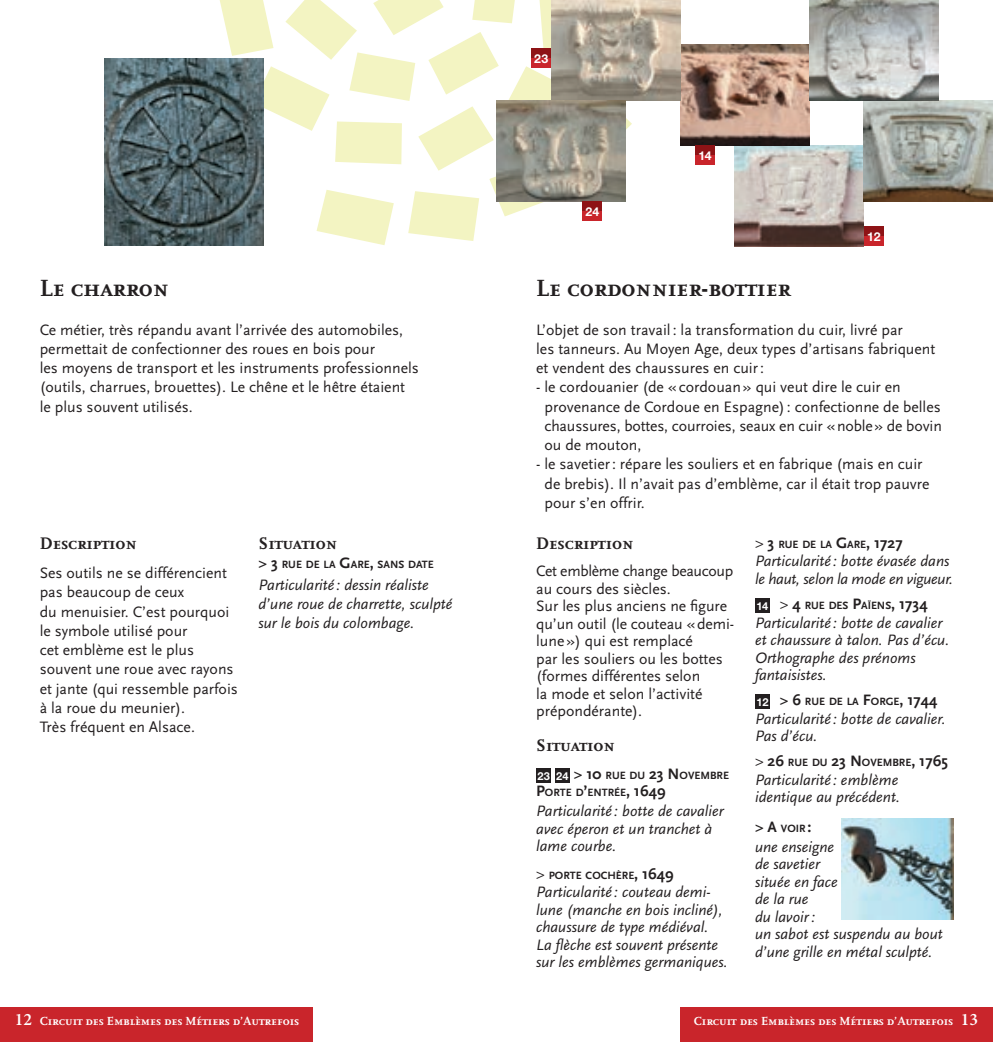
<style>
.page{position:relative;width:993px;height:1042px;background:#fff}
.page>*{position:absolute;margin:0;border:0;box-sizing:border-box;transform-origin:0 0}
.t1{font:700 24.5px "Scala Caps";color:#231f20}
.t2{font:700 17.5px "Scala Caps";color:#231f20}
.t3{font:15.75px/19.2px "Scala Sans";color:#231f20}
.t4{font:italic 15.75px/17.5px "Scala Sans";color:#231f20}
.t5{font:700 12.25px "Scala Caps";color:#fff}
.t6{font:700 12.25px "Helvetica Neue";letter-spacing:.005em;color:#fff}
.t7{font:700 11.03px/17.5px "Scala Sans";color:#231f20}
.s1{font-size:15.75px}
.s2{font-family:"Helvetica Neue";color:#fff}
.s3{font-weight:400;font-size:15.75px}
.s4{font-family:"Minion Pro";font-weight:600;font-size:17.5px}
</style>
<div class="page">
<svg style="left:219px;top:0;width:413px;height:245px"></svg>
<div style="left:680px;top:1007px;width:312px;height:35px;background:#c9252b"></div>
<div style="left:0;top:1007px;width:313px;height:35px;background:#c9252b"></div>
<div style="left:536px;top:768px;width:15px;height:15px;background:#231f20"></div>
<div style="left:555px;top:768px;width:14px;height:15px;background:#231f20"></div>
<div style="left:754px;top:598px;width:15px;height:15px;background:#231f20"></div>
<div style="left:754px;top:694px;width:15px;height:15px;background:#231f20"></div>
<img style="left:104px;top:58px;width:159px;height:188px">
<img style="left:734px;top:145px;width:129px;height:101px">
<img style="left:680px;top:45px;width:129px;height:100px">
<img style="left:551px;top:0;width:129px;height:101px">
<div style="left:531px;top:48px;width:20px;height:20px;background:#8e1316"></div>
<div style="left:531px;top:58px;width:20px;height:10px;background:#c9252b"></div>
<img style="left:496px;top:101px;width:129px;height:100px">
<div style="left:582px;top:201px;width:20px;height:20px;background:#8e1316"></div>
<div style="left:582px;top:211px;width:20px;height:10px;background:#c9252b"></div>
<div style="left:863px;top:226px;width:20px;height:20px;background:#8e1316"></div>
<div style="left:863px;top:236px;width:20px;height:10px;background:#c9252b"></div>
<div style="left:694px;top:145px;width:20px;height:20px;background:#8e1316"></div>
<div style="left:694px;top:155px;width:20px;height:10px;background:#c9252b"></div>
<img style="left:863px;top:101px;width:129px;height:100px">
<img style="left:809px;top:0;width:129px;height:101px">
<img style="left:841px;top:819px;width:111px;height:100px">
<h1 class="t1" style="left:40px;top:274px;width:131px">Le charron</h1>
<p class="t3" style="left:40px;top:320px;width:380px">Ce métier, très répandu avant l’arrivée des automobiles, permettait de confectionner des roues en bois pour<br>les moyens de transport et les instruments professionnels (outils, charrues, brouettes). Le chêne et le hêtre étaient le plus souvent utilisés.</p>
<p class="t2" style="left:40px;top:533px;width:99px">Description</p>
<p class="t3" style="left:40px;top:563px;width:200px">Ses outils ne se différencient pas beaucoup de ceux<br>du menuisier. C’est pourquoi le symbole utilisé pour<br>cet emblème est le plus souvent une roue avec rayons et jante (qui ressemble parfois à la roue du meunier).<br>Très fréquent en Alsace.</p>
<p class="t2" style="left:258px;top:533px;width:80px">Situation</p>
<p class="t7" style="left:258px;top:556px;width:177px"><span class="s1">&gt; 3</span> RUE DE LA <span class="s1">G</span>ARE<span class="s1">,</span> SANS DATE</p>
<p class="t4" style="left:258px;top:575px;width:195px;line-height:19.2px">Particularité : dessin réaliste d’une roue de charrette, sculpté sur le bois du colombage.</p>
<p class="t6" style="left:534px;top:51px;width:16px">23</p>
<p class="t6" style="left:585px;top:204px;width:15px">24</p>
<p class="t6" style="left:698px;top:148px;width:15px">14</p>
<p class="t6" style="left:866px;top:229px;width:15px">12</p>
<h1 class="t1" style="left:536px;top:274px;width:256px">Le cordonnier-bottier</h1>
<p class="t3" style="left:536px;top:320px;width:400px">L’objet de son travail : la transformation du cuir, livré par<br>les tanneurs. Au Moyen Age, deux types d’artisans fabriquent et vendent des chaussures en cuir :</p>
<p class="t3" style="left:544px;top:378px;width:399px;text-indent:-8px">- le cordouanier (de « cordouan » qui veut dire le cuir en provenance de Cordoue en Espagne) : confectionne de belles chaussures, bottes, courroies, seaux en cuir «noble» de bovin ou de mouton,</p>
<p class="t3" style="left:544px;top:455px;width:386px;text-indent:-8px">- le savetier : répare les souliers et en fabrique (mais en cuir de brebis). Il n’avait pas d’emblème, car il était trop pauvre pour s’en offrir.</p>
<p class="t2" style="left:536px;top:533px;width:99px">Description</p>
<p class="t3" style="left:536px;top:563px;width:199px;line-height:17.5px">Cet emblème change beaucoup au cours des siècles.<br>Sur les plus anciens ne figure qu’un outil (le couteau «demi&shy;lune ») qui est remplacé<br>par les souliers ou les bottes (formes différentes selon<br>la mode et selon l’activité prépondérante).</p>
<p class="t2" style="left:536px;top:736px;width:80px">Situation</p>
<p class="t7" style="left:536px;top:767px;width:194px"><span class="s2">23 24</span> <span class="s1">&gt; 10</span> RUE DU <span class="s1">23 N</span>OVEMBRE<br><span class="s1">P</span>ORTE D<span class="s1">’</span>ENTRÉE<span class="s1">, 1649</span></p>
<p class="t4" style="left:536px;top:803px;width:189px">Particularité : botte de cavalier avec éperon et un tranchet à lame courbe.</p>
<p class="t7" style="left:536px;top:866px;width:139px"><span class="s3">&gt;</span> PORTE COCHÈRE<span class="s1">, 1649</span></p>
<p class="t4" style="left:536px;top:884px;width:193px">Particularité : couteau demi&shy;lune (manche en bois incliné), chaussure de type médiéval.<br>La flèche est souvent présente sur les emblèmes germaniques.</p>
<p class="t7" style="left:754px;top:535px;width:149px"><span class="s3">&gt;</span> <span class="s1">3</span> RUE DE LA <span class="s1">G</span>ARE<span class="s1">, 1727</span></p>
<p class="t4" style="left:754px;top:553px;width:200px">Particularité : botte évasée dans le haut, selon la mode en vigueur.</p>
<p class="t7" style="left:756px;top:597px;width:173px"><span class="s2">14</span> <span class="s3">&gt;</span> <span class="s1">4</span> RUE DES <span class="s1">P</span>AÏENS<span class="s1">, 1734</span></p>
<p class="t4" style="left:754px;top:614px;width:196px">Particularité : botte de cavalier et chaussure à talon. Pas d’écu.<br>Orthographe des prénoms fantaisistes.</p>
<p class="t7" style="left:756px;top:693px;width:182px"><span class="s2">12</span> <span class="s1">&gt; 6</span> RUE DE LA <span class="s1">F</span>ORGE<span class="s1">, 1744</span></p>
<p class="t4" style="left:754px;top:710px;width:192px">Particularité : botte de cavalier.<br>Pas d’écu.</p>
<p class="t7" style="left:754px;top:754px;width:194px"><span class="s3">&gt;</span> <span class="s1">26</span> RUE DU <span class="s1">23 N</span>OVEMBRE<span class="s1">, 1765</span></p>
<p class="t4" style="left:754px;top:771px;width:146px">Particularité : emblème identique au précédent.</p>
<p class="t7" style="left:754px;top:819px;width:58px"><span class="s1">&gt; A</span> VOIR <span class="s1">:</span></p>
<p class="t4" style="left:754px;top:838px;width:189px">une enseigne<br>de savetier<br>située en face<br>de la rue<br>du lavoir :<br>un sabot est suspendu au bout d’une grille en métal sculpté.</p>
<p class="t5" style="left:15px;top:1013px;width:286px"><span class="s4">12</span> Circuit des Emblèmes des Métiers d’Autrefois</p>
<p class="t5" style="left:693px;top:1013px;width:286px">Circuit des Emblèmes des Métiers d’Autrefois <span class="s4">13</span></p>
</div>
